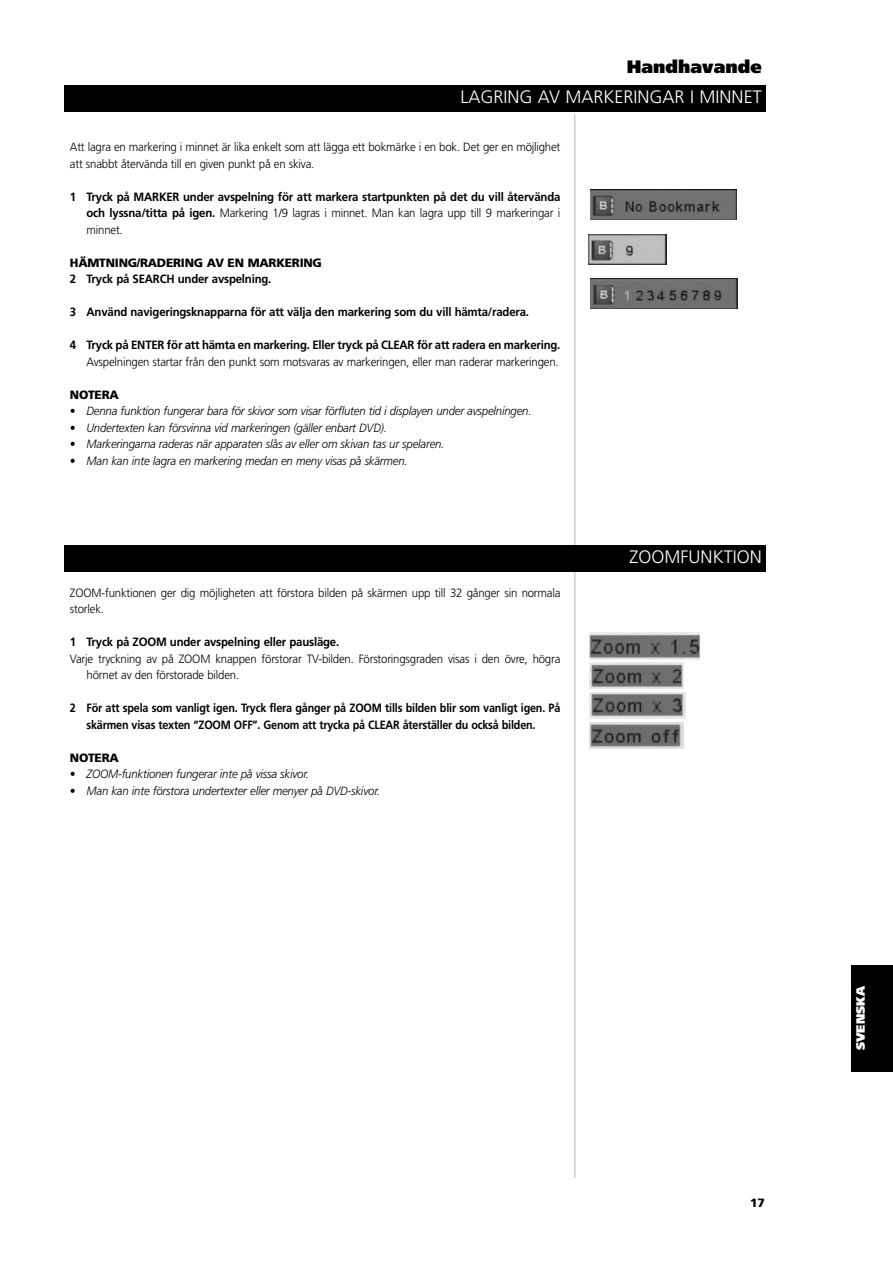
<style>
.page{position:relative;width:893px;height:1263px;background:#fff}
.page>*{position:absolute;margin:0;border:0;box-sizing:border-box;transform-origin:0 0}
.t1{font:300 18px "Frutiger";color:#fff}
.t2{font:900 18px "Frutiger";color:#000}
.t3{font:300 12px/16.5px "Frutiger";letter-spacing:-.015em;color:#000;scale:.95 1}
.t4{font:700 12px/16.5px "Frutiger";letter-spacing:-.015em;color:#000;text-align:justify;scale:.95 1}
.t5{font:italic 300 12px "Frutiger";letter-spacing:-.015em;color:#000;scale:.95 1}
.t6{font:700 12px/16.5px "Frutiger";letter-spacing:-.015em;color:#000;scale:.9 1}
.t7{font:900 12px "Frutiger";letter-spacing:-.02em;color:#000}
.t8{font:900 12px "Frutiger";color:#fff}
.s1{font-weight:300}
</style>
<div class="page">
<hr style="left:574px;top:115px;width:1px;height:1063px;background:#ccc">
<div style="left:851px;top:965px;width:41px;height:106px;background:#000"></div>
<svg style="left:590px;top:189px;width:147px;height:31px"></svg>
<img style="left:590px;top:189px;width:146px;height:30px">
<svg style="left:737px;top:279px;width:1px;height:30px"></svg>
<img style="left:590px;top:279px;width:147px;height:30px">
<svg style="left:699px;top:633px;width:1px;height:26px"></svg>
<img style="left:589px;top:633px;width:110px;height:26px">
<div style="left:587px;top:663px;width:98px;height:26px;background:linear-gradient(to bottom,#e8e8e8,#e8e8e8)"></div>
<img style="left:589px;top:663px;width:94px;height:26px">
<svg style="left:685px;top:692px;width:1px;height:27px"></svg>
<img style="left:589px;top:692px;width:96px;height:27px">
<img style="left:589px;top:722px;width:94px;height:26px">
<div style="left:64px;top:85px;width:702px;height:27px;background:#000"></div>
<div style="left:64px;top:545px;width:702px;height:26px;background:#000"></div>
<div style="left:587px;top:234px;width:80px;height:31px;background:#676767"></div>
<img style="left:589px;top:234px;width:77px;height:30px">
<h1 class="t2" style="left:627px;top:60px;width:136px">Handhavande</h1>
<h1 class="t1" style="left:460px;top:90px;width:303px">LAGRING AV MARKERINGAR I MINNET</h1>
<p class="t3" style="left:70px;top:140px;width:518px">Att lagra en markering i minnet är lika enkelt som att lägga ett bokmärke i en bok. Det ger en möjlighet att snabbt återvända till en given punkt på en skiva.</p>
<p class="t4" style="left:87px;top:189px;width:500px;text-indent:-17px">1 Tryck på MARKER under avspelning för att markera startpunkten på det du vill återvända och lyssna/titta på igen. <span class="s1">Markering 1/9 lagras i minnet. Man kan lagra upp till 9 markeringar i minnet.</span></p>
<p class="t7" style="left:70px;top:258px;width:253px">HÄMTNING/RADERING AV EN MARKERING</p>
<p class="t4" style="left:70px;top:272px;width:213px">2 Tryck på SEARCH under avspelning.</p>
<p class="t4" style="left:70px;top:305px;width:485px">3 Använd navigeringsknapparna för att välja den markering som du vill hämta/radera.</p>
<p class="t4" style="left:70px;top:338px;width:518px">4 Tryck på ENTER för att hämta en markering. Eller tryck på CLEAR för att radera en markering.</p>
<p class="t3" style="left:87px;top:354px;width:498px">Avspelningen startar från den punkt som motsvaras av markeringen, eller man raderar markeringen.</p>
<p class="t7" style="left:70px;top:390px;width:50px">NOTERA</p>
<p class="t5" style="left:70px;top:406px;width:487px">• Denna funktion fungerar bara för skivor som visar förfluten tid i displayen under avspelningen.</p>
<p class="t5" style="left:70px;top:423px;width:335px">• Undertexten kan försvinna vid markeringen (gäller enbart DVD).</p>
<p class="t5" style="left:70px;top:439px;width:396px">• Markeringarna raderas när apparaten slås av eller om skivan tas ur spelaren.</p>
<p class="t5" style="left:70px;top:456px;width:357px">• Man kan inte lagra en markering medan en meny visas på skärmen.</p>
<p class="t3" style="left:70px;top:585px;width:518px">ZOOM-funktionen ger dig möjligheten att förstora bilden på skärmen upp till 32 gånger sin normala storlek.</p>
<p class="t4" style="left:70px;top:635px;width:285px">1 Tryck på ZOOM under avspelning eller pausläge.</p>
<p class="t3" style="left:87px;top:651px;width:500px;text-indent:-17px">Varje tryckning av på ZOOM knappen förstorar TV-bilden. Förstoringsgraden visas i den övre, högra hörnet av den förstorade bilden.</p>
<p class="t6" style="left:87px;top:701px;width:528px;text-indent:-17px">2 För att spela som vanligt igen. Tryck flera gånger på ZOOM tills bilden blir som vanligt igen. På skärmen visas texten “ZOOM OFF”. Genom att trycka på CLEAR återställer du också bilden.</p>
<p class="t7" style="left:70px;top:753px;width:50px">NOTERA</p>
<p class="t5" style="left:70px;top:769px;width:253px">• ZOOM-funktionen fungerar inte på vissa skivor.</p>
<p class="t5" style="left:70px;top:786px;width:328px">• Man kan inte förstora undertexter eller menyer på DVD-skivor.</p>
<h1 class="t1" style="left:629px;top:550px;width:133px">ZOOMFUNKTION</h1>
<p class="t7" style="left:750px;top:1198px;width:16px">17</p>
<p class="t8" style="left:855px;top:1050px;width:66px;rotate:-90deg">SVENSKA</p>
</div>
